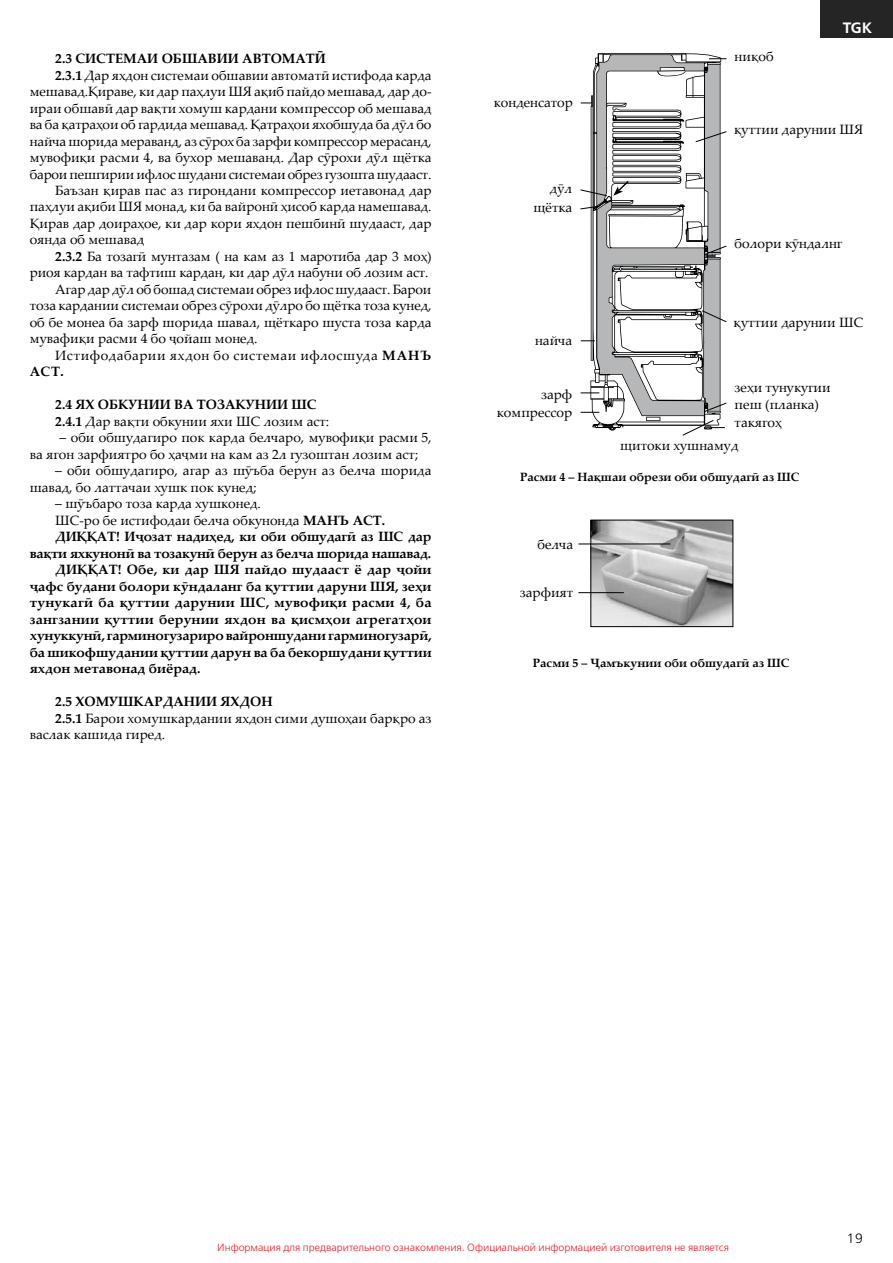
<style>
.page{position:relative;width:893px;height:1263px;background:#fff}
.page>*{position:absolute;margin:0;border:0;box-sizing:border-box;transform-origin:0 0}
.t1{font:15px "Free Set Demi Bold C";color:#fff}
.t2{font:13.5px/16.5px "Palatino Linotype";color:#000}
.t3{font:700 13.5px/16.5px "Palatino Linotype";color:#000}
.t4{font:700 13.5px "Palatino Linotype";letter-spacing:-.02em;color:#000}
.t5{font:13.5px "Palatino Linotype";letter-spacing:.045em;color:#000}
.t6{font:13.5px "Free Set Light C";color:#000}
.t7{font:700 12px "Palatino Linotype";color:#000}
.t8{font:10.5px "Free Set Light C";color:#ed1d24}
.s1{font-weight:700}
.s2{font-family:"Arial"}
.s3{font-weight:400}
</style>
<div class="page">
<div style="left:821px;top:0;width:72px;height:38px;background:#252525"></div>
<img style="left:592px;top:522px;width:139px;height:103px">
<div style="left:590px;top:520px;width:143px;height:107px;border:1px solid #000"></div>
<hr style="left:578px;top:544px;width:93px;height:1px;background:#000">
<hr style="left:578px;top:592px;width:46px;height:1px;background:#000">
<svg style="left:580px;top:55px;width:147px;height:381px"></svg>
<p class="t3" style="left:55px;top:50px;width:272px">2.3 СИСТЕМАИ ОБШАВИИ АВТОМАТӢ</p>
<p class="t2" style="left:55px;top:66px;width:378px"><span class="s1">2.3.1</span> Дар яхдон системаи обшавии автоматӣ истифода карда</p>
<p class="t2" style="left:30px;top:83px;width:403px">мешавад.Қираве, ки дар паҳлуи ШЯ ақиб пайдо мешавад, дар до-</p>
<p class="t2" style="left:30px;top:99px;width:403px">ираи обшавӣ дар вақти хомуш кардани компрессор об мешавад</p>
<p class="t2" style="left:30px;top:116px;width:403px">ва ба қатраҳои об гардида мешавад. Қатраҳои яхобшуда ба дӯл бо</p>
<p class="t2" style="left:30px;top:132px;width:403px">найча шорида мераванд, аз сӯрох ба зарфи компрессор мерасанд,</p>
<p class="t2" style="left:30px;top:149px;width:403px">мувофиқи расми 4, ва бухор мешаванд. Дар сӯрохи дӯл щётка</p>
<p class="t2" style="left:30px;top:165px;width:403px">барои пешгирии ифлос шудани системаи обрез гузошта шудааст.</p>
<p class="t2" style="left:55px;top:182px;width:378px">Баъзан қирав пас аз гирондани компрессор иетавонад дар</p>
<p class="t2" style="left:30px;top:198px;width:403px">паҳлуи ақиби ШЯ монад, ки ба вайронӣ ҳисоб карда намешавад.</p>
<p class="t2" style="left:30px;top:215px;width:403px">Қирав дар доираҳое, ки дар кори яхдон пешбинӣ шудааст, дар</p>
<p class="t2" style="left:30px;top:231px;width:116px">оянда об мешавад</p>
<p class="t2" style="left:55px;top:248px;width:378px"><span class="s1">2.3.2</span> Ба тозагӣ мунтазам ( на кам аз 1 маротиба дар 3 моҳ)</p>
<p class="t2" style="left:30px;top:264px;width:400px">риоя кардан ва тафтиш кардан, ки дар дӯл набуни об лозим аст.</p>
<p class="t2" style="left:55px;top:281px;width:378px">Агар дар дӯл об бошад системаи обрез ифлос шудааст. Барои</p>
<p class="t2" style="left:30px;top:297px;width:403px">тоза кардании системаи обрез сӯрохи дӯлро бо щётка тоза кунед,</p>
<p class="t2" style="left:30px;top:314px;width:403px">об бе монеа ба зарф шорида шавал, щёткаро шуста тоза карда</p>
<p class="t2" style="left:30px;top:330px;width:229px">мувафиқи расми 4 бо ҷойаш монед.</p>
<p class="t5" style="left:55px;top:346px;width:378px">Истифодабарии яхдон бо системаи ифлосшуда <span class="s1">МАНЪ</span></p>
<p class="t3" style="left:30px;top:363px;width:36px">АСТ<span class="s2">.</span></p>
<p class="t3" style="left:55px;top:396px;width:276px">2.4 ЯХ ОБКУНИИ ВА ТОЗАКУНИИ ШС<br>2.4.1 <span class="s3">Дар вақти обкунии яхи ШС лозим аст:</span></p>
<p class="t2" style="left:30px;top:429px;width:403px;text-indent:30px">– оби обшудагиро пок карда белчаро, мувофиқи расми 5, ва ягон зарфиятро бо ҳаҷми на кам аз 2л гузоштан лозим аст;</p>
<p class="t2" style="left:30px;top:462px;width:403px;text-indent:26px">– оби обшудагиро, агар аз шӯъба берун аз белча шорида шавад, бо латтачаи хушк пок кунед;</p>
<p class="t2" style="left:55px;top:495px;width:207px">– шӯъбаро тоза карда хушконед.</p>
<p class="t2" style="left:55px;top:512px;width:332px">ШС-ро бе истифодаи белча обкунонда <span class="s1">МАНЪ АСТ.</span></p>
<p class="t3" style="left:55px;top:528px;width:378px">ДИҚҚАТ! Иҷозат надиҳед, ки оби обшудагӣ аз ШС дар</p>
<p class="t4" style="left:30px;top:544px;width:403px">вақти яхкунонӣ ва тозакунӣ берун аз белча шорида нашавад.</p>
<p class="t3" style="left:55px;top:561px;width:378px">ДИҚҚАТ! Обе, ки дар ШЯ пайдо шудааст ё дар ҷойи</p>
<p class="t3" style="left:30px;top:578px;width:403px">ҷафс будани болори кӯндаланг ба қуттии даруни ШЯ, зеҳи</p>
<p class="t3" style="left:30px;top:594px;width:403px">тунукагӣ ба қуттии дарунии ШС, мувофиқи расми 4, ба</p>
<p class="t3" style="left:30px;top:611px;width:403px">зангзании қуттии берунии яхдон ва қисмҳои агрегатҳои</p>
<p class="t3" style="left:30px;top:627px;width:403px">хунуккунӣ, гарминогузариро вайроншудани гарминогузарӣ,</p>
<p class="t3" style="left:30px;top:644px;width:403px">ба шикофшудании қуттии дарун ва ба бекоршудани қуттии</p>
<p class="t3" style="left:30px;top:660px;width:172px">яхдон метавонад биёрад.</p>
<p class="t3" style="left:55px;top:693px;width:219px">2.5 ХОМУШКАРДАНИИ ЯХДОН</p>
<p class="t2" style="left:55px;top:710px;width:378px"><span class="s1">2.5.1</span> Барои хомушкардании яхдон сими душоҳаи барқро аз</p>
<p class="t2" style="left:30px;top:726px;width:137px">васлак кашида гиред.</p>
<p class="t2" style="left:494px;top:93px;width:81px">конденсатор</p>
<p class="t2" style="left:550px;top:179px;width:24px">дӯл</p>
<p class="t2" style="left:533px;top:199px;width:40px">щётка</p>
<p class="t2" style="left:535px;top:331px;width:39px">найча</p>
<p class="t2" style="left:541px;top:385px;width:33px">зарф</p>
<p class="t2" style="left:497px;top:404px;width:77px">компрессор</p>
<p class="t2" style="left:735px;top:48px;width:40px">ниқоб</p>
<p class="t1" style="left:843px;top:19px;width:31px">TGK</p>
<p class="t2" style="left:734px;top:120px;width:131px">қуттии дарунии ШЯ</p>
<p class="t2" style="left:735px;top:234px;width:109px">болори кӯндалнг</p>
<p class="t2" style="left:734px;top:314px;width:131px">қуттии дарунии ШС</p>
<p class="t2" style="left:735px;top:379px;width:98px">зеҳи тунукугии пеш (планка)</p>
<p class="t2" style="left:735px;top:414px;width:49px">такягоҳ</p>
<p class="t2" style="left:620px;top:437px;width:120px">щитоки хушнамуд</p>
<p class="t7" style="left:520px;top:468px;width:281px">Расми 4 – Нақшаи обрези оби обшудагӣ аз ШС</p>
<p class="t2" style="left:537px;top:535px;width:37px">белча</p>
<p class="t2" style="left:520px;top:583px;width:55px">зарфият</p>
<p class="t7" style="left:533px;top:655px;width:258px">Расми 5 – Ҷамъкунии оби обшудагӣ аз ШС</p>
<p class="t8" style="left:217px;top:1242px;width:513px">Информация для предварительного ознакомления. Официальной информацией изготовителя не является</p>
<p class="t6" style="left:847px;top:1231px;width:18px">19</p>
</div>
